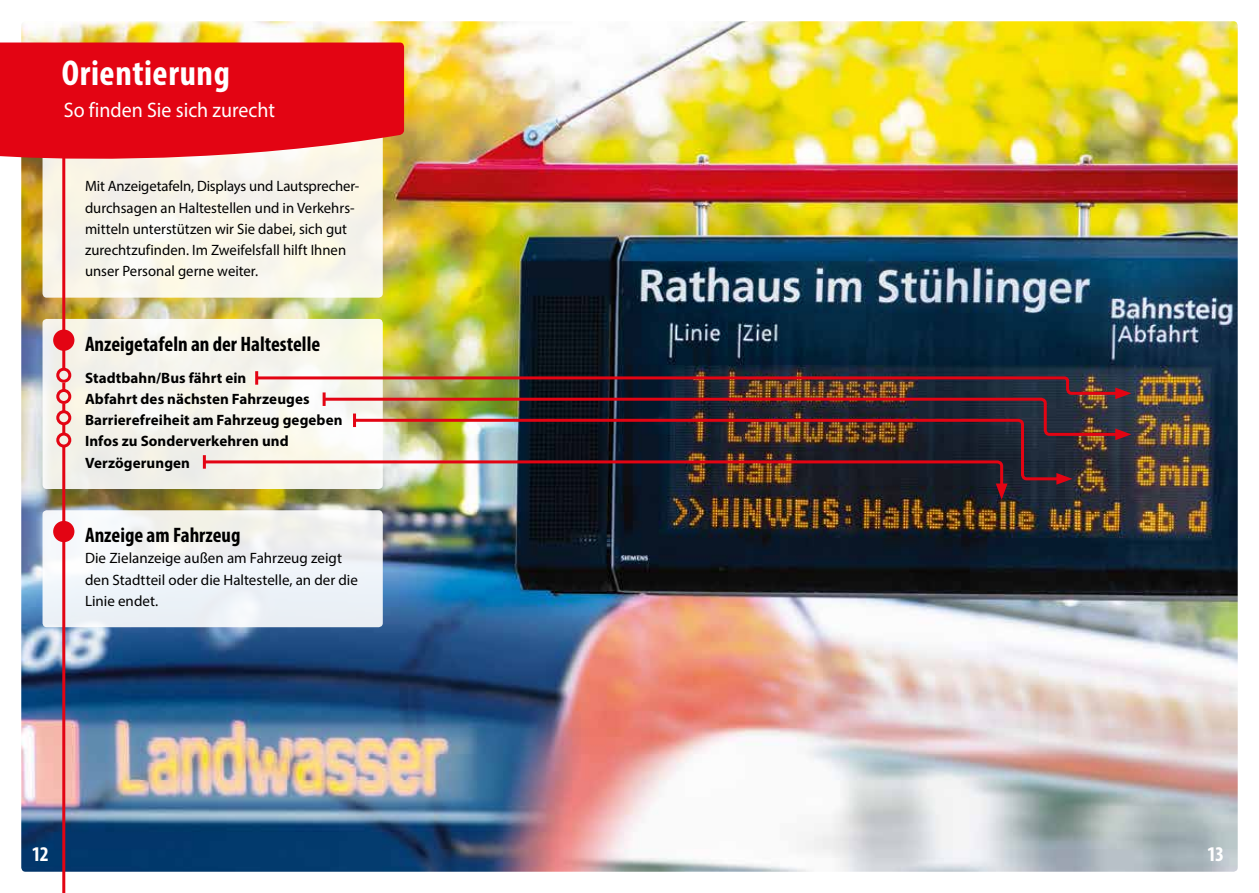
<style>
.page{position:relative;width:1259px;height:893px;background:#fff}
.page>*{position:absolute;margin:0;border:0;box-sizing:border-box;transform-origin:0 0}
.t1{font:700 condensed 36px "Myriad Pro";letter-spacing:.015em;color:#fff}
.t2{font:700 condensed 21px "Myriad Pro";color:#000}
.t3{font:21px "Myriad Pro";color:#fff;scale:.95 1}
.t4{font:700 condensed 21px "Myriad Pro";color:#fff}
.t5{font:15px/21.3px "Myriad Pro";color:#000}
.t6{font:700 15px/21.3px "Myriad Pro";letter-spacing:.005em;color:#000}
</style>
<div class="page">
<img style="left:21px;top:21px;width:1216px;height:851px">
<div style="left:43px;top:510px;width:340px;height:117px;background:linear-gradient(to bottom,#f5f4f1,#eaf1f9);border-radius:4px"></div>
<div style="left:43px;top:319px;width:340px;height:170px;background:#f5f3ea;border-radius:4px"></div>
<div style="left:43px;top:117px;width:340px;height:181px;background:#f8f5ea;border-radius:4px"></div>
<svg style="left:0;top:43px;width:404px;height:122px;background:#e41b26"></svg>
<hr style="left:62px;top:157px;width:3px;height:212px;background:#e30413">
<div style="left:56px;top:368px;width:15px;height:15px;border:3px solid #e30413;border-radius:50%"></div>
<hr style="left:62px;top:446px;width:3px;height:447px;background:#e30413">
<div style="left:53px;top:330px;width:21px;height:21px;background:#e30413;border-radius:50%"></div>
<hr style="left:255px;top:371px;width:3px;height:14px;background:#e30413">
<hr style="left:203px;top:455px;width:3px;height:14px;background:#e30413">
<img style="left:201px;top:459px;width:806px;height:41px">
<div style="left:53px;top:521px;width:21px;height:21px;background:#e30413;border-radius:50%"></div>
<svg style="left:62px;top:383px;width:3px;height:6px"></svg>
<div style="left:56px;top:389px;width:15px;height:15px;border:3px solid #e30413;border-radius:50%"></div>
<svg style="left:62px;top:404px;width:3px;height:6px"></svg>
<div style="left:56px;top:410px;width:15px;height:15px;border:3px solid #e30413;border-radius:50%"></div>
<svg style="left:62px;top:423px;width:3px;height:10px"></svg>
<div style="left:56px;top:433px;width:15px;height:15px;border:3px solid #e30413;border-radius:50%"></div>
<img style="left:351px;top:440px;width:714px;height:42px">
<img style="left:255px;top:375px;width:876px;height:65px">
<svg style="left:1056px;top:473px;width:16px;height:12px"></svg>
<h1 class="t1" style="left:62px;top:51px;width:170px">Orientierung</h1>
<h2 class="t3" style="left:64px;top:97px;width:224px">So finden Sie sich zurecht</h2>
<p class="t5" style="left:85px;top:175px;width:275px">Mit Anzeigetafeln, Displays und Lautsprecher&shy;durchsagen an Haltestellen und in Verkehrs&shy;mitteln unterstützen wir Sie dabei, sich gut zurechtzufinden. Im Zweifelsfall hilft Ihnen unser Personal gerne weiter.</p>
<h2 class="t2" style="left:85px;top:331px;width:237px">Anzeigetafeln an der Haltestelle</h2>
<p class="t6" style="left:85px;top:366px;width:259px">Stadtbahn/Bus fährt ein<br>Abfahrt des nächsten Fahrzeuges<br>Barrierefreiheit am Fahrzeug gegeben<br>Infos zu Sonderverkehren und<br>Verzögerungen</p>
<h2 class="t2" style="left:85px;top:522px;width:157px">Anzeige am Fahrzeug</h2>
<p class="t5" style="left:85px;top:547px;width:274px">Die Zielanzeige außen am Fahrzeug zeigt den Stadtteil oder die Haltestelle, an der die<br>Linie endet.</p>
<h2 class="t4" style="left:32px;top:841px;width:18px">12</h2>
<h2 class="t4" style="left:1207px;top:841px;width:18px">13</h2>
</div>
